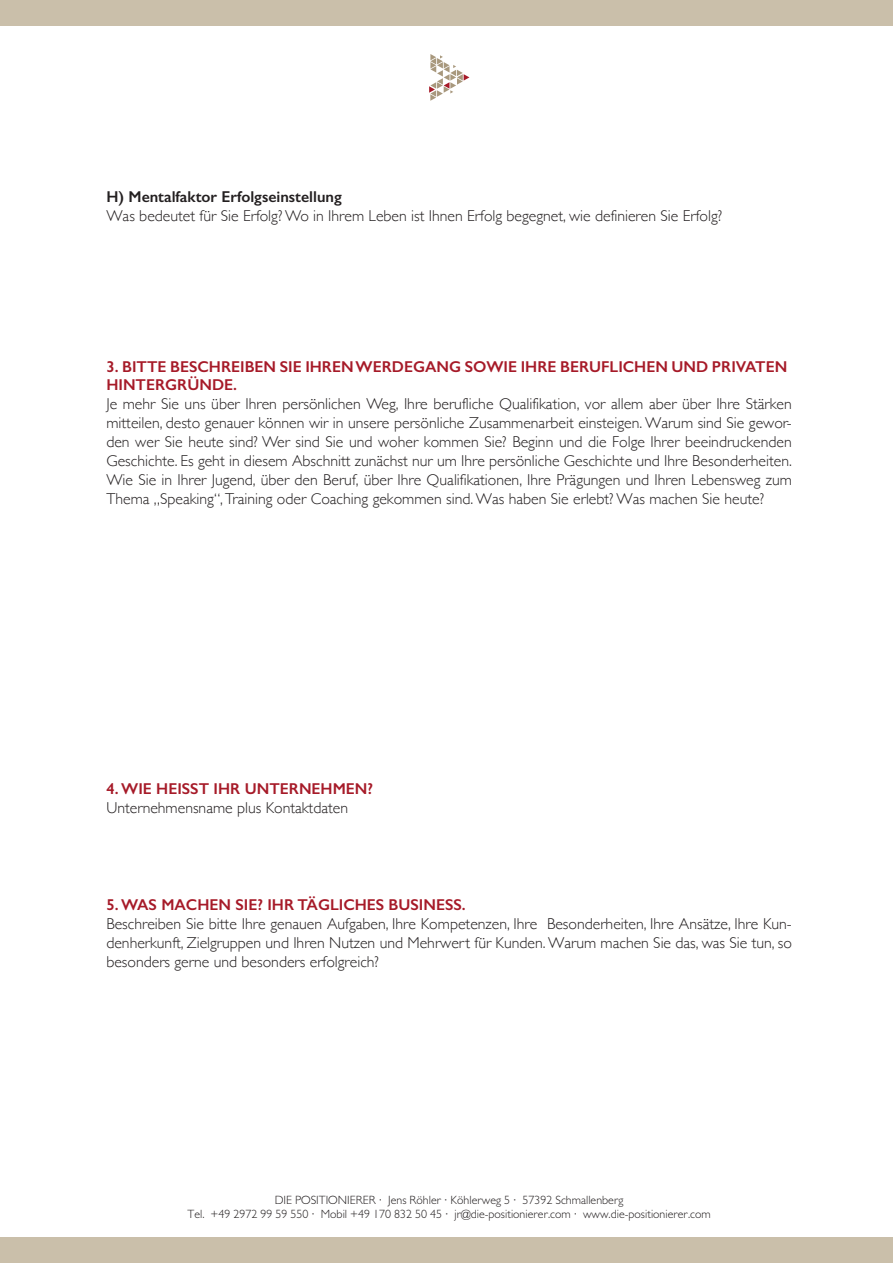
<style>
.page{position:relative;width:893px;height:1263px;background:#fff}
.page>*{position:absolute;margin:0;border:0;box-sizing:border-box;transform-origin:0 0}
.t1{font:300 15.75px/18.9px "Gill Sans";color:#231f20;text-align:justify}
.t2{font:600 15.75px/18.1px "Gill Sans";color:#a61a28}
.t3{font:600 15.75px "Gill Sans";color:#231f20}
.t4{font:300 12px/14.4px "Gill Sans";color:#231f20;text-align:center}
</style>
<div class="page">
<svg style="left:429px;top:54px;width:40px;height:47px"></svg>
<div style="left:0;top:0;width:893px;height:26px;background:#cabfaa"></div>
<div style="left:0;top:1237px;width:893px;height:26px;background:#cabfaa"></div>
<p class="t3" style="left:106px;top:187px;width:237px">H) Mentalfaktor Erfolgseinstellung</p>
<p class="t1" style="left:106px;top:205px;width:617px">Was bedeutet für Sie Erfolg? Wo in Ihrem Leben ist Ihnen Erfolg begegnet, wie definieren Sie Erfolg?</p>
<p class="t2" style="left:106px;top:357px;width:682px">3. BITTE BESCHREIBEN SIE IHREN WERDEGANG SOWIE IHRE BERUFLICHEN UND PRIVATEN<br>HINTERGRÜNDE.</p>
<p class="t1" style="left:106px;top:394px;width:687px">Je mehr Sie uns über Ihren persönlichen Weg, Ihre berufliche Qualifikation, vor allem aber über Ihre Stärken mitteilen, desto genauer können wir in unsere persönliche Zusammenarbeit einsteigen. Warum sind Sie gewor&shy;den wer Sie heute sind? Wer sind Sie und woher kommen Sie? Beginn und die Folge Ihrer beeindruckenden Geschichte. Es geht in diesem Abschnitt zunächst nur um Ihre persönliche Geschichte und Ihre Besonderheiten.<br>Wie Sie in Ihrer Jugend, über den Beruf, über Ihre Qualifikationen, Ihre Prägungen und Ihren Lebensweg zum Thema „Speaking“,Training oder Coaching gekommen sind. Was haben Sie erlebt? Was machen Sie heute?</p>
<p class="t2" style="left:106px;top:779px;width:268px">4. WIE HEISST IHR UNTERNEHMEN?</p>
<p class="t1" style="left:106px;top:797px;width:243px">Unternehmensname plus Kontaktdaten</p>
<p class="t2" style="left:106px;top:895px;width:361px">5. WAS MACHEN SIE? IHR TÄGLICHES BUSINESS.</p>
<p class="t1" style="left:106px;top:914px;width:687px">Beschreiben Sie bitte Ihre genauen Aufgaben, Ihre Kompetenzen, Ihre Besonderheiten, Ihre Ansätze, Ihre Kun&shy;denherkunft, Zielgruppen und Ihren Nutzen und Mehrwert für Kunden. Warum machen Sie das, was Sie tun, so besonders gerne und besonders erfolgreich?</p>
<p class="t4" style="left:188px;top:1193px;width:525px">DIE POSITIONIERER · Jens Röhler · Köhlerweg 5 · 57392 Schmallenberg<br>Tel. +49 2972 99 59 550 · Mobil +49 170 832 50 45 · jr@die-positionierer.com · www.die-positionierer.com</p>
</div>
